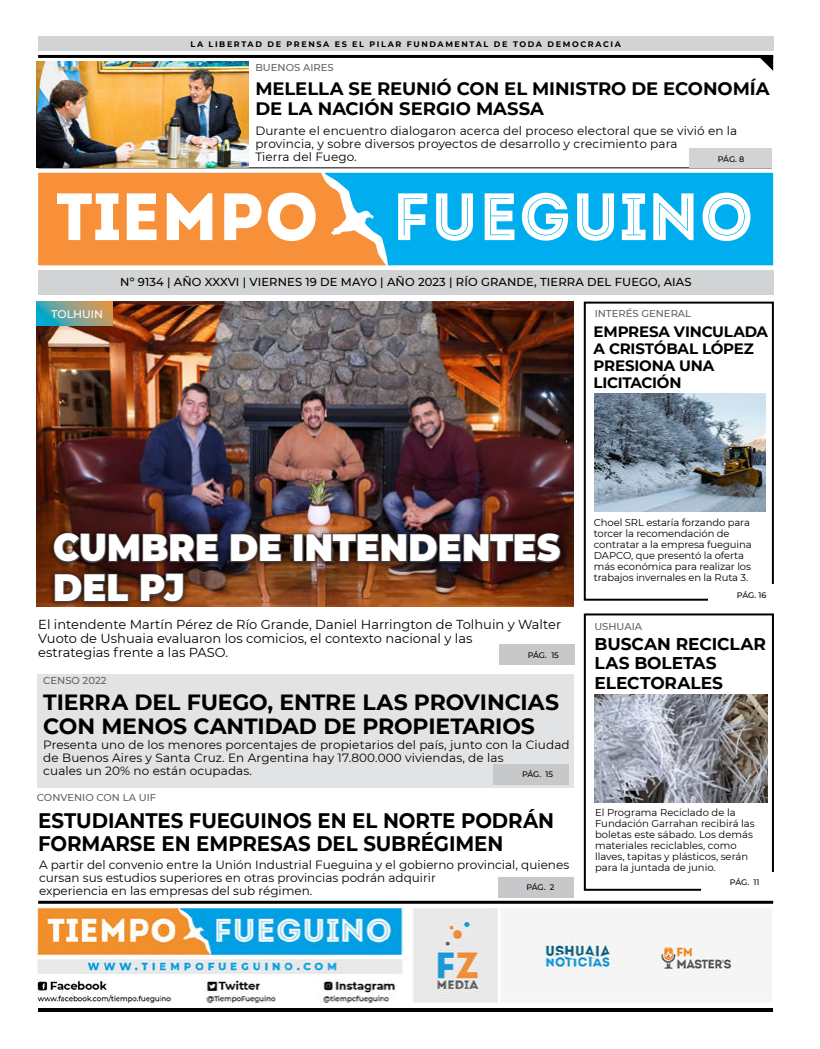
<style>
.page{position:relative;width:820px;height:1049px;background:#fff}
.page>*{position:absolute;margin:0;border:0;box-sizing:border-box;transform-origin:0 0}
.t1{font:900 38px/40px "Montserrat";letter-spacing:.005em;color:#fff;scale:.93 1}
.t2{font:700 22px/24px "Montserrat";letter-spacing:-.005em;color:#000}
.t3{font:700 21px/23px "Montserrat";letter-spacing:-.005em;color:#000;scale:.94 1}
.t4{font:700 18px/20px "Montserrat";letter-spacing:-.005em;color:#000}
.t5{font:700 17px/19px "Montserrat";letter-spacing:-.005em;color:#000}
.t6{font:700 15px/17px "Montserrat";letter-spacing:-.015em;color:#000}
.t7{font:13px/14px "Montserrat";color:#000}
.t8{font:12px/13px "Montserrat";letter-spacing:.01em;color:#000}
.t9{font:500 11.5px "Montserrat";letter-spacing:.01em;color:#000}
.t10{font:500 11px "Montserrat";color:#fff}
.t11{font:10px/11px "Montserrat";letter-spacing:-.01em;color:#000}
.t12{font:500 10px "Montserrat";color:#616161}
.t13{font:700 8px "Montserrat";letter-spacing:.2em;color:#000}
.t14{font:500 8px "Montserrat";letter-spacing:-.01em;color:#000}
</style>
<div class="page">
<img style="left:37px;top:907px;width:733px;height:96px">
<img style="left:37px;top:302px;width:536px;height:305px">
<div style="left:583px;top:613px;width:190px;height:278px;border:2px solid #000"></div>
<div style="left:583px;top:302px;width:190px;height:299px;border:2px solid #000"></div>
<svg style="left:37px;top:302px;width:75px;height:24px;background:#7aa190"></svg>
<div style="left:37px;top:674px;width:536px;height:113px;background:#e2e3e4"></div>
<hr style="left:38px;top:55px;width:734px;height:3px;background:#000">
<svg style="left:757px;top:57px;width:15px;height:13px"></svg>
<div style="left:38px;top:270px;width:734px;height:25px;background:#d1d3d4"></div>
<div style="left:701px;top:872px;width:72px;height:20px;background:#fff"></div>
<div style="left:38px;top:37px;width:734px;height:14px;background:#d1d3d4"></div>
<svg style="left:38px;top:173px;width:286px;height:92px"></svg>
<svg style="left:324px;top:173px;width:448px;height:92px;fill:#00aeef"></svg>
<div style="left:493px;top:764px;width:75px;height:20px;background:#c7c8ca"></div>
<hr style="left:38px;top:901px;width:734px;height:3px;background:#000">
<div style="left:708px;top:584px;width:65px;height:20px;background:#fff"></div>
<hr style="left:38px;top:1008px;width:734px;height:4px;background:#000">
<hr style="left:38px;top:167px;width:733px;height:1px;background:#000">
<div style="left:689px;top:148px;width:82px;height:20px;background:#d1d3d4"></div>
<div style="left:48px;top:528px;width:518px;height:80px;background:#000;opacity:.75"></div>
<svg style="left:52px;top:532px;width:167px;height:32px;background:#2d1d1b"></svg>
<svg style="left:229px;top:532px;width:54px;height:31px;background:#2d211e"></svg>
<div style="left:293px;top:534px;width:10px;height:28px;border:2px solid #474140"></div>
<svg style="left:305px;top:532px;width:257px;height:32px;background:#2c1f1e"></svg>
<svg style="left:53px;top:572px;width:77px;height:31px;background:#402518"></svg>
<svg style="left:139px;top:572px;width:46px;height:32px"></svg>
<div style="left:497px;top:877px;width:76px;height:20px;background:#c7c8ca"></div>
<div style="left:499px;top:644px;width:75px;height:21px;background:#c7c8ca"></div>
<img style="left:37px;top:61px;width:211px;height:106px">
<img style="left:594px;top:694px;width:172px;height:108px">
<img style="left:594px;top:393px;width:171px;height:119px">
<p class="t13" style="left:190px;top:40px;width:431px">LA LIBERTAD DE PRENSA ES EL PILAR FUNDAMENTAL DE TODA DEMOCRACIA</p>
<p class="t12" style="left:255px;top:62px;width:80px">BUENOS AIRES</p>
<h3 class="t4" style="left:255px;top:78px;width:515px">MELELLA SE REUNIÓ CON EL MINISTRO DE ECONOMÍA<br>DE LA NACIÓN SERGIO MASSA</h3>
<p class="t8" style="left:255px;top:125px;width:483px">Durante el encuentro dialogaron acerca del proceso electoral que se vivió en la provincia, y sobre diversos proyectos de desarrollo y crecimiento para<br>Tierra del Fuego.</p>
<p class="t14" style="left:717px;top:154px;width:28px">PÁG. 8</p>
<p class="t10" style="left:51px;top:308px;width:54px">TOLHUIN</p>
<p class="t9" style="left:120px;top:276px;width:572px">Nº 9134 | AÑO XXXVI | VIERNES 19 DE MAYO | AÑO 2023 | RÍO GRANDE, TIERRA DEL FUEGO, AIAS</p>
<p class="t12" style="left:594px;top:308px;width:98px">INTERÉS GENERAL</p>
<p class="t6" style="left:593px;top:323px;width:176px">EMPRESA VINCULADA<br>A CRISTÓBAL LÓPEZ<br>PRESIONA UNA<br>LICITACIÓN</p>
<h1 class="t1" style="left:53px;top:528px;width:546px">CUMBRE DE INTENDENTES<br>DEL PJ</h1>
<p class="t7" style="left:38px;top:618px;width:524px">El intendente Martín Pérez de Río Grande, Daniel Harrington de Tolhuin y Walter<br>Vuoto de Ushuaia evaluaron los comicios, el contexto nacional y las<br>estrategias frente a las PASO.</p>
<p class="t14" style="left:527px;top:650px;width:33px">PÁG. 15</p>
<p class="t12" style="left:43px;top:675px;width:65px">CENSO 2022</p>
<h2 class="t2" style="left:43px;top:690px;width:517px">TIERRA DEL FUEGO, ENTRE LAS PROVINCIAS<br>CON MENOS CANTIDAD DE PROPIETARIOS</h2>
<p class="t8" style="left:43px;top:739px;width:527px">Presenta uno de los menores porcentajes de propietarios del país, junto con la Ciudad de Buenos Aires y Santa Cruz. En Argentina hay 17.800.000 viviendas, de las<br>cuales un 20% no están ocupadas.</p>
<h3 class="t3" style="left:38px;top:809px;width:550px">ESTUDIANTES FUEGUINOS EN EL NORTE PODRÁN<br>FORMARSE EN EMPRESAS DEL SUBRÉGIMEN</h3>
<p class="t14" style="left:522px;top:770px;width:33px">PÁG. 15</p>
<p class="t12" style="left:37px;top:792px;width:121px">CONVENIO CON LA UIF</p>
<p class="t8" style="left:39px;top:859px;width:531px">A partir del convenio entre la Unión Industrial Fueguina y el gobierno provincial, quienes cursan sus estudios superiores en otras provincias podrán adquirir<br>experiencia en las empresas del sub régimen.</p>
<p class="t14" style="left:526px;top:883px;width:30px">PÁG. 2</p>
<p class="t11" style="left:593px;top:517px;width:159px">Choel SRL estaría forzando para torcer la recomendación de contratar a la empresa fueguina<br>DAPCO, que presentó la oferta más económica para realizar los trabajos invernales en la Ruta 3.</p>
<p class="t12" style="left:594px;top:621px;width:49px">USHUAIA</p>
<p class="t14" style="left:736px;top:591px;width:31px">PÁG. 16</p>
<h3 class="t5" style="left:594px;top:635px;width:173px">BUSCAN RECICLAR<br>LAS BOLETAS<br>ELECTORALES</h3>
<p class="t11" style="left:595px;top:807px;width:161px">El Programa Reciclado de la<br>Fundación Garrahan recibirá las boletas este sábado. Los demás materiales reciclables, como llaves, tapitas y plásticos, serán para la juntada de junio.</p>
<p class="t14" style="left:729px;top:878px;width:31px">PÁG. 11</p>
</div>
